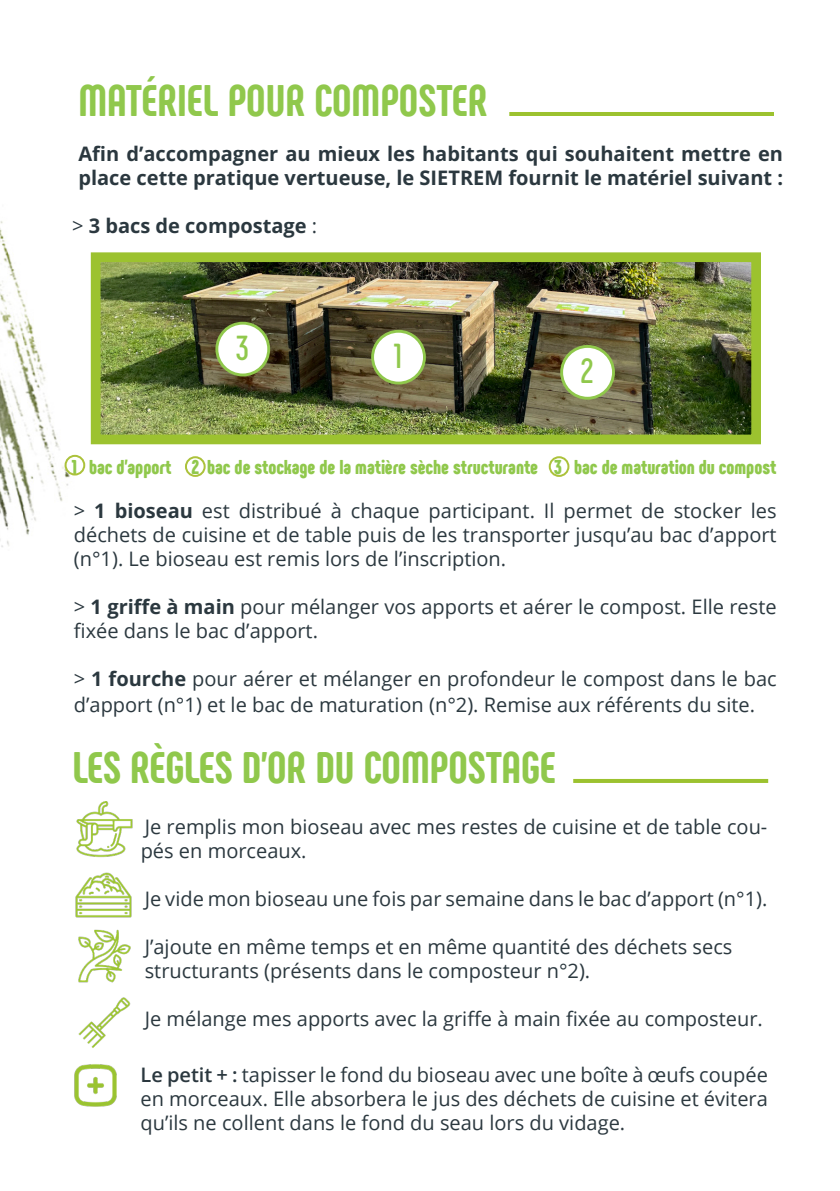
<style>
.page{position:relative;width:840px;height:1191px;background:#fff}
.page>*{position:absolute;margin:0;border:0;box-sizing:border-box;transform-origin:0 0}
.t1{font:800 44px "Phenomena";color:#90c84c}
.t2{font:700 34.6px "Phenomena";color:#90c84c}
.t3{font:20px/24px "Open Sans";color:#2b383f}
.t4{font:700 20px/24px "Open Sans";color:#2b383f}
.t5{font:900 20px "Phenomena";color:#90c84c}
.s1{font-weight:400}
.s2{font-weight:700}
.s3{font-weight:600}
</style>
<div class="page">
<img style="left:0;top:221px;width:125px;height:326px">
<img style="left:76px;top:801px;width:57px;height:57px">
<img style="left:75px;top:872px;width:57px;height:46px">
<img style="left:78px;top:929px;width:53px;height:54px">
<img style="left:78px;top:997px;width:53px;height:51px">
<hr style="left:573px;top:779px;width:194px;height:4px;background:#9cc22f">
<img style="left:74px;top:1064px;width:43px;height:43px">
<hr style="left:509px;top:112px;width:264px;height:4px;background:#9cc22f">
<img style="left:102px;top:263px;width:647px;height:170px">
<div style="left:91px;top:252px;width:669px;height:192px;border:10px solid #9cc22f"></div>
<div style="left:185px;top:456px;width:20px;height:21px;border:2px solid #acc23b;border-radius:50%"></div>
<div style="left:64px;top:455px;width:21px;height:20px;border:2px solid #acc23b;border-radius:50%"></div>
<div style="left:548px;top:456px;width:21px;height:21px;border:2px solid #acc23b;border-radius:50%"></div>
<div style="left:372px;top:331px;width:52px;height:52px;background:#fff;border-radius:50%"></div>
<div style="left:371px;top:330px;width:54px;height:54px;border:3px solid #90c84c;border-radius:50%"></div>
<div style="left:561px;top:346px;width:52px;height:52px;background:#fff;border-radius:50%"></div>
<div style="left:560px;top:345px;width:54px;height:55px;border:3px solid #90c84c;border-radius:50%"></div>
<div style="left:217px;top:323px;width:51px;height:52px;background:#fff;border-radius:50%"></div>
<div style="left:215px;top:322px;width:55px;height:54px;border:3px solid #90c84c;border-radius:50%"></div>
<p class="t1" style="left:78px;top:73px;width:410px">MATÉRIEL POUR COMPOSTER</p>
<p class="t4" style="left:78px;top:141px;width:705px">Afin d’accompagner au mieux les habitants qui souhaitent mettre en place cette pratique vertueuse, le SIETREM fournit le matériel suivant :</p>
<p class="t4" style="left:72px;top:213px;width:246px"><span class="s1">&gt;</span> 3 bacs de compostage <span class="s1">:</span></p>
<p class="t2" style="left:235px;top:326px;width:15px">3</p>
<p class="t2" style="left:393px;top:335px;width:10px">1</p>
<p class="t2" style="left:580px;top:350px;width:15px">2</p>
<p class="t5" style="left:72px;top:454px;width:705px">1 bac d’apport 2 bac de stockage de la matière sèche structurante 3 bac de maturation du compost</p>
<p class="t3" style="left:74px;top:498px;width:704px;text-align:justify">&gt; <span class="s2">1 bioseau</span> est distribué à chaque participant. Il permet de stocker les déchets de cuisine et de table puis de les transporter jusqu’au bac d’apport (n°1). Le bioseau est remis lors de l’inscription.</p>
<p class="t3" style="left:74px;top:594px;width:703px">&gt; <span class="s2">1 griffe à main</span> pour mélanger vos apports et aérer le compost. Elle reste fixée dans le bac d’apport.</p>
<p class="t3" style="left:74px;top:665px;width:704px;line-height:26px">&gt; <span class="s2">1 fourche</span> pour aérer et mélanger en profondeur le compost dans le bac d’apport (n°1) et le bac de maturation (n°2). Remise aux référents du site.</p>
<p class="t1" style="left:73px;top:739px;width:484px">LES RÈGLES D’OR DU COMPOSTAGE</p>
<p class="t3" style="left:141px;top:814px;width:628px">Je remplis mon bioseau avec mes restes de cuisine et de table cou&shy;pés en morceaux.</p>
<p class="t3" style="left:145px;top:886px;width:624px">Je vide mon bioseau une fois par semaine dans le bac d’apport (n°1).</p>
<p class="t3" style="left:145px;top:934px;width:589px">J’ajoute en même temps et en même quantité des déchets secs structurants (présents dans le composteur n°2).</p>
<p class="t3" style="left:145px;top:1006px;width:619px">Je mélange mes apports avec la griffe à main fixée au composteur.</p>
<p class="t3" style="left:140px;top:1062px;width:628px;text-align:justify"><span class="s3">Le petit + :</span> tapisser le fond du bioseau avec une boîte à œufs coupée en morceaux. Elle absorbera le jus des déchets de cuisine et évitera qu’ils ne collent dans le fond du seau lors du vidage.</p>
</div>
